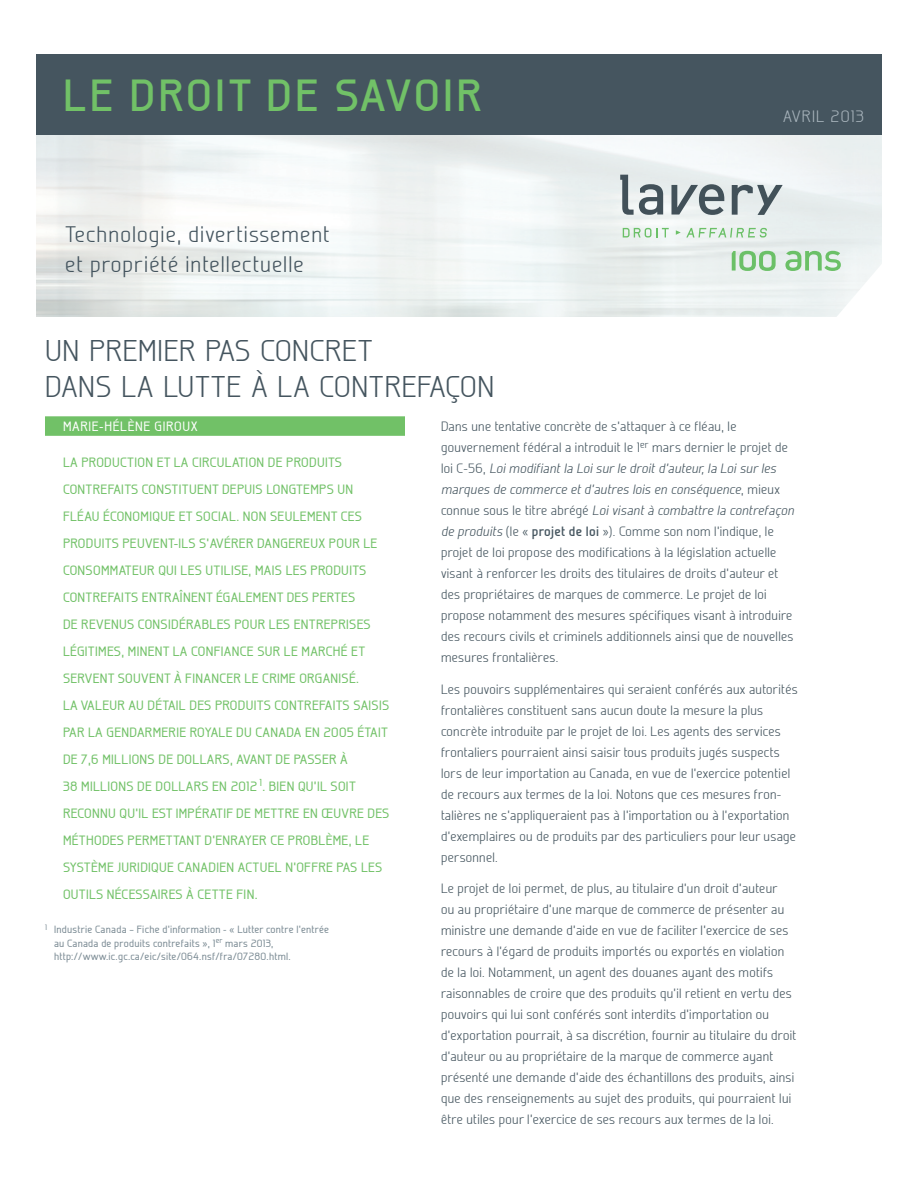
<style>
.page{position:relative;width:918px;height:1188px;background:#fff}
.page>*{position:absolute;margin:0;border:0;box-sizing:border-box;transform-origin:0 0}
.t1{font:700 45px "Galette";letter-spacing:.075em;color:#71c167}
.Titre_1{font:300 30px/36px "Galette";letter-spacing:.025em;color:#45555f}
.t2{font:300 22.5px/30px "Galette";letter-spacing:.05em;color:#45555f}
.t3{font:300 16.5px "Galette";letter-spacing:.075em;color:#a8b4bc}
.Texte{font:300 13.5px/21px "Galette";letter-spacing:.025em;color:#45555f}
.Introduction{font:500 13.5px/27px "Galette";letter-spacing:.025em;color:#71c167}
.Auteur{font:500 13.5px "Galette";letter-spacing:.05em;color:#fff}
.Notes_de_bas{font:500 10.5px/13.5px "Galette";letter-spacing:.025em;color:#7b8b94}
.s1{font-style:italic}
.s2{font-weight:700}
</style>
<div class="page">
<img style="left:36px;top:135px;width:846px;height:182px">
<div style="left:36px;top:54px;width:846px;height:81px;background:#45555f"></div>
<div style="left:45px;top:416px;width:360px;height:20px;background:#71c167"></div>
<svg style="left:620px;top:175px;width:43px;height:40px"></svg>
<svg style="left:671px;top:184px;width:53px;height:31px;background:#99a3a7"></svg>
<svg style="left:732px;top:185px;width:51px;height:30px;background:#aab3b6"></svg>
<svg style="left:623px;top:228px;width:46px;height:9px"></svg>
<svg style="left:676px;top:228px;width:91px;height:9px"></svg>
<svg style="left:732px;top:251px;width:44px;height:20px"></svg>
<svg style="left:785px;top:251px;width:56px;height:20px"></svg>
<h1 class="t1" style="left:63px;top:67px;width:420px">LE DROIT DE SAVOIR</h1>
<h3 class="t2" style="left:65px;top:218px;width:266px">Technologie, divertissement et propriété intellectuelle</h3>
<p class="t3" style="left:783px;top:106px;width:82px">AVRIL 2013</p>
<p class="Titre_1" style="left:45px;top:332px;width:451px">UN PREMIER PAS CONCRET<br>DANS LA LUTTE À LA CONTREFAÇON</p>
<p class="Auteur" style="left:63px;top:418px;width:136px">MARIE-HÉLÈNE GIROUX</p>
<p class="Introduction" style="left:63px;top:449px;width:328px">LA PRODUCTION ET LA CIRCULATION DE PRODUITS CONTREFAITS CONSTITUENT DEPUIS LONGTEMPS UN FLÉAU ÉCONOMIQUE ET SOCIAL. NON SEULEMENT CES PRODUITS PEUVENT-ILS S’AVÉRER DANGEREUX POUR LE CONSOMMATEUR QUI LES UTILISE, MAIS LES PRODUITS CONTREFAITS ENTRAÎNENT ÉGALEMENT DES PERTES<br>DE REVENUS CONSIDÉRABLES POUR LES ENTREPRISES LÉGITIMES, MINENT LA CONFIANCE SUR LE MARCHÉ ET SERVENT SOUVENT À FINANCER LE CRIME ORGANISÉ.<br>LA VALEUR AU DÉTAIL DES PRODUITS CONTREFAITS SAISIS PAR LA GENDARMERIE ROYALE DU CANADA EN 2005 ÉTAIT DE 7,6 MILLIONS DE DOLLARS, AVANT DE PASSER À<br>38 MILLIONS DE DOLLARS EN 2012 <sup>1</sup>. BIEN QU’IL SOIT RECONNU QU’IL EST IMPÉRATIF DE METTRE EN ŒUVRE DES MÉTHODES PERMETTANT D’ENRAYER CE PROBLÈME, LE SYSTÈME JURIDIQUE CANADIEN ACTUEL N’OFFRE PAS LES OUTILS NÉCESSAIRES À CETTE FIN.</p>
<p class="Notes_de_bas" style="left:54px;top:923px;width:277px;text-indent:-9px"><sup>1</sup> Industrie Canada – Fiche d’information - « Lutter contre l’entrée au Canada de produits contrefaits », 1<sup>er</sup> mars 2013, http://www.ic.gc.ca/eic/site/064.nsf/fra/07280.html.</p>
<p class="Texte" style="left:441px;top:416px;width:354px">Dans une tentative concrète de s’attaquer à ce fléau, le gouvernement fédéral a introduit le 1<sup>er</sup> mars dernier le projet de loi C-56, <span class="s1">Loi modifiant la Loi sur le droit d’auteur, la Loi sur les marques de commerce et d’autres lois en conséquence</span>, mieux connue sous le titre abrégé <span class="s1">Loi visant à combattre la contrefaçon de produits</span> (le « <span class="s2">projet de loi</span> »). Comme son nom l’indique, le projet de loi propose des modifications à la législation actuelle visant à renforcer les droits des titulaires de droits d’auteur et des propriétaires de marques de commerce. Le projet de loi propose notamment des mesures spécifiques visant à introduire des recours civils et criminels additionnels ainsi que de nouvelles mesures frontalières.</p>
<p class="Texte" style="left:441px;top:678px;width:358px">Les pouvoirs supplémentaires qui seraient conférés aux autorités frontalières constituent sans aucun doute la mesure la plus concrète introduite par le projet de loi. Les agents des services frontaliers pourraient ainsi saisir tous produits jugés suspects lors de leur importation au Canada, en vue de l’exercice potentiel de recours aux termes de la loi. Notons que ces mesures fron&shy;talières ne s’appliqueraient pas à l’importation ou à l’exportation d’exemplaires ou de produits par des particuliers pour leur usage personnel.</p>
<p class="Texte" style="left:441px;top:878px;width:357px">Le projet de loi permet, de plus, au titulaire d’un droit d’auteur<br>ou au propriétaire d’une marque de commerce de présenter au ministre une demande d’aide en vue de faciliter l’exercice de ses recours à l’égard de produits importés ou exportés en violation de la loi. Notamment, un agent des douanes ayant des motifs raisonnables de croire que des produits qu’il retient en vertu des pouvoirs qui lui sont conférés sont interdits d’importation ou d’exportation pourrait, à sa discrétion, fournir au titulaire du droit d’auteur ou au propriétaire de la marque de commerce ayant présenté une demande d’aide des échantillons des produits, ainsi que des renseignements au sujet des produits, qui pourraient lui être utiles pour l’exercice de ses recours aux termes de la loi.</p>
</div>
